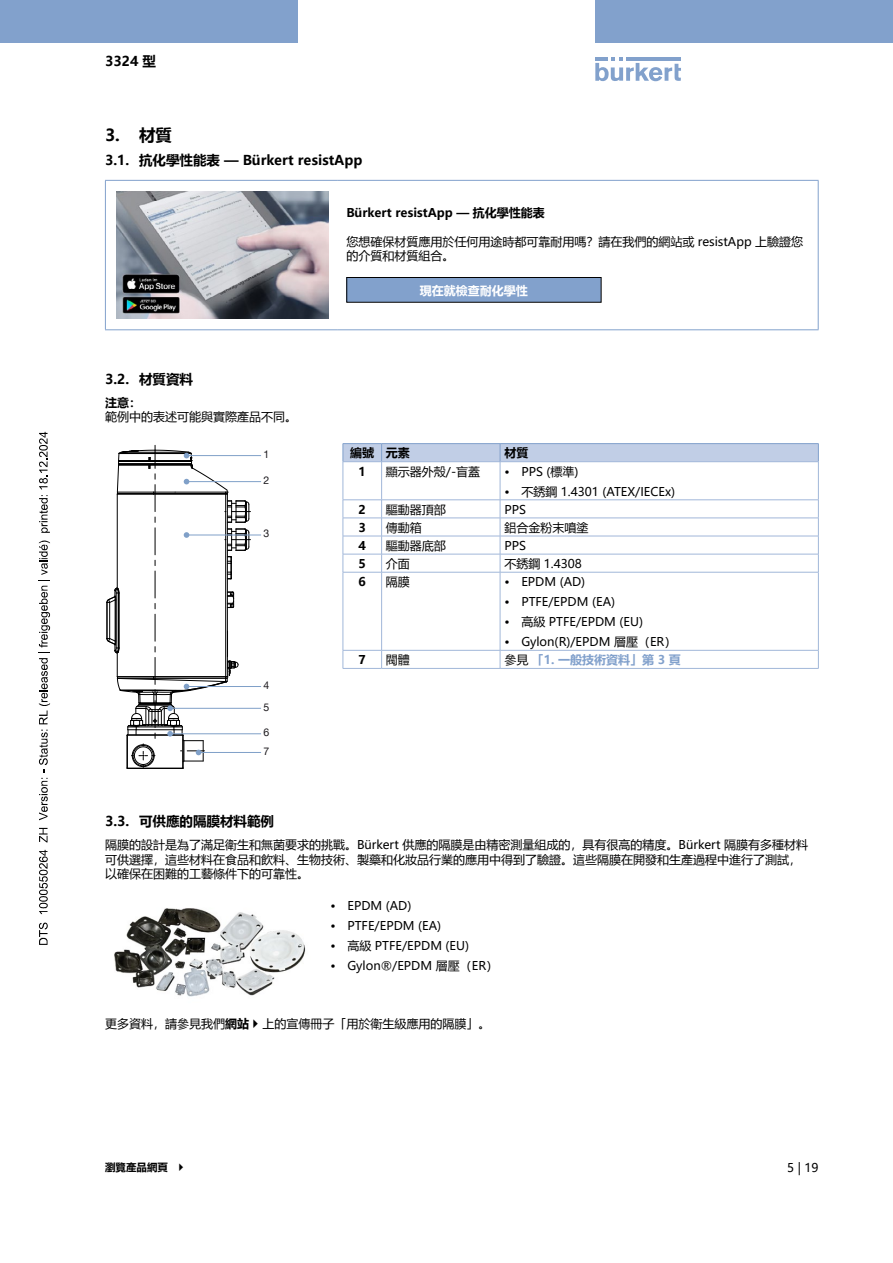
<style>
.page{position:relative;width:893px;height:1263px;background:#fff}
.page>*{position:absolute;margin:0;border:0;box-sizing:border-box;transform-origin:0 0}
.t1{font:700 16.5px "Microsoft Ya Hei";color:#000}
.t2{font:700 13.5px "Microsoft Ya Hei";color:#000}
.t3{font:12px/14.4px "Microsoft Ya Hei";color:#000}
.t4{font:700 12px "Microsoft Ya Hei";color:#000}
.t5{font:700 12px "Microsoft Ya Hei";color:#82a1cc}
.t6{font:700 12px "Microsoft Ya Hei";color:#fff}
.t7{font:10.5px/21.8px "Helvetica Neue LTW1 G";color:#1a171b}
.t8{font:700 10.5px "Microsoft Ya Hei";color:#000}
.s1{font-weight:400;color:#000}
.s2{font-weight:700}
</style>
<div class="page">
<svg style="left:595px;top:57px;width:86px;height:24px"></svg>
<hr style="left:626px;top:57px;width:55px;height:4px;background:#82a1cc">
<div style="left:0;top:0;width:298px;height:42px;background:#82a1cc"></div>
<div style="left:595px;top:0;width:298px;height:42px;background:#82a1cc"></div>
<hr style="left:105px;top:180px;width:233px;height:1px;background:#82a1cc">
<hr style="left:105px;top:181px;width:1px;height:148px;background:#82a1cc">
<hr style="left:338px;top:180px;width:481px;height:1px;background:#82a1cc">
<hr style="left:818px;top:181px;width:1px;height:148px;background:#82a1cc">
<hr style="left:105px;top:329px;width:233px;height:1px;background:#82a1cc">
<hr style="left:338px;top:329px;width:481px;height:1px;background:#82a1cc">
<img style="left:116px;top:191px;width:213px;height:128px">
<div style="left:347px;top:277px;width:254px;height:25px;background:#82a1cc"></div>
<div style="left:346px;top:277px;width:255px;height:26px;border:1px solid #000"></div>
<hr style="left:186px;top:455px;width:75px;height:1px;background:#80a0c8">
<hr style="left:186px;top:481px;width:75px;height:1px;background:#80a0c8">
<hr style="left:186px;top:535px;width:75px;height:1px;background:#80a0c8">
<hr style="left:186px;top:686px;width:75px;height:1px;background:#80a0c8">
<hr style="left:170px;top:708px;width:91px;height:1px;background:#80a0c8">
<hr style="left:170px;top:733px;width:91px;height:1px;background:#80a0c8">
<hr style="left:198px;top:752px;width:63px;height:1px;background:#80a0c8">
<svg style="left:106px;top:445px;width:144px;height:324px"></svg>
<hr style="left:343px;top:443px;width:39px;height:1px;background:#82a1cc">
<hr style="left:382px;top:443px;width:118px;height:1px;background:#82a1cc">
<hr style="left:343px;top:462px;width:1px;height:38px;background:#a1b7d9">
<hr style="left:343px;top:500px;width:39px;height:1px;background:#a1b7d9">
<hr style="left:343px;top:518px;width:39px;height:1px;background:#a1b7d9">
<hr style="left:343px;top:536px;width:39px;height:1px;background:#a1b7d9">
<hr style="left:343px;top:554px;width:39px;height:1px;background:#a1b7d9">
<svg style="left:343px;top:500px;width:1px;height:72px"></svg>
<hr style="left:343px;top:572px;width:39px;height:1px;background:#a1b7d9">
<hr style="left:343px;top:572px;width:1px;height:78px;background:#a1b7d9">
<hr style="left:343px;top:650px;width:39px;height:1px;background:#a1b7d9">
<svg style="left:343px;top:650px;width:1px;height:18px"></svg>
<hr style="left:381px;top:462px;width:1px;height:38px;background:#a1b7d9">
<hr style="left:818px;top:462px;width:1px;height:38px;background:#a1b7d9">
<svg style="left:381px;top:501px;width:1px;height:71px"></svg>
<svg style="left:818px;top:501px;width:1px;height:71px"></svg>
<hr style="left:381px;top:572px;width:1px;height:78px;background:#a1b7d9">
<hr style="left:818px;top:572px;width:1px;height:78px;background:#a1b7d9">
<svg style="left:381px;top:650px;width:1px;height:18px"></svg>
<hr style="left:500px;top:443px;width:319px;height:1px;background:#82a1cc">
<div style="left:343px;top:444px;width:476px;height:18px;background:#c1cee6"></div>
<hr style="left:500px;top:461px;width:319px;height:1px;background:#a1b7d9">
<hr style="left:500px;top:462px;width:1px;height:38px;background:#a1b7d9">
<hr style="left:500px;top:500px;width:319px;height:1px;background:#a1b7d9">
<hr style="left:500px;top:518px;width:319px;height:1px;background:#a1b7d9">
<svg style="left:500px;top:651px;width:1px;height:17px"></svg>
<hr style="left:500px;top:536px;width:319px;height:1px;background:#a1b7d9">
<svg style="left:500px;top:500px;width:1px;height:72px"></svg>
<hr style="left:500px;top:554px;width:319px;height:1px;background:#a1b7d9">
<hr style="left:382px;top:500px;width:118px;height:1px;background:#a1b7d9">
<hr style="left:500px;top:572px;width:319px;height:1px;background:#a1b7d9">
<hr style="left:500px;top:572px;width:1px;height:78px;background:#a1b7d9">
<hr style="left:343px;top:668px;width:39px;height:1px;background:#a1b7d9">
<hr style="left:382px;top:650px;width:118px;height:1px;background:#a1b7d9">
<hr style="left:382px;top:668px;width:118px;height:1px;background:#a1b7d9">
<hr style="left:500px;top:650px;width:319px;height:1px;background:#a1b7d9">
<hr style="left:500px;top:668px;width:319px;height:1px;background:#a1b7d9">
<hr style="left:382px;top:518px;width:118px;height:1px;background:#a1b7d9">
<hr style="left:382px;top:536px;width:118px;height:1px;background:#a1b7d9">
<hr style="left:382px;top:554px;width:118px;height:1px;background:#a1b7d9">
<hr style="left:382px;top:572px;width:118px;height:1px;background:#a1b7d9">
<svg style="left:818px;top:650px;width:1px;height:18px"></svg>
<img style="left:114px;top:908px;width:192px;height:89px">
<svg style="left:39px;top:922px;width:9px;height:23px"></svg>
<svg style="left:39px;top:850px;width:9px;height:64px"></svg>
<svg style="left:39px;top:828px;width:9px;height:14px"></svg>
<svg style="left:39px;top:540px;width:11px;height:280px"></svg>
<svg style="left:39px;top:495px;width:11px;height:38px"></svg>
<svg style="left:39px;top:432px;width:9px;height:57px"></svg>
<p class="t2" style="left:105px;top:52px;width:52px">3324 型</p>
<h1 class="t1" style="left:105px;top:123px;width:69px">3. 材質</h1>
<p class="t2" style="left:105px;top:151px;width:259px">3.1. 抗化學性能表 — Bürkert resistApp</p>
<p class="t4" style="left:346px;top:204px;width:200px">Bürkert resistApp — 抗化學性能表</p>
<p class="t3" style="left:346px;top:234px;width:458px">您想確保材質應用於任何用途時都可靠耐用嗎？請在我們的網站或 resistApp 上驗證您的介質和材質組合。</p>
<p class="t6" style="left:420px;top:282px;width:109px">現在就檢查耐化學性</p>
<p class="t2" style="left:105px;top:369px;width:90px">3.2. 材質資料</p>
<p class="t4" style="left:105px;top:394px;width:37px">注意：</p>
<p class="t3" style="left:105px;top:409px;width:193px">範例中的表述可能與實際產品不同。</p>
<p class="t7" style="left:264px;top:443px;width:7px">1</p>
<p class="t7" style="left:264px;top:469px;width:7px">2</p>
<p class="t7" style="left:264px;top:523px;width:7px">3</p>
<p class="t7" style="left:264px;top:674px;width:7px">4<br>5</p>
<p class="t7" style="left:264px;top:723px;width:7px;line-height:18.8px">6<br>7</p>
<p class="t4" style="left:350px;top:445px;width:61px">編號 元素</p>
<p class="t4" style="left:504px;top:445px;width:25px">材質</p>
<p class="t4" style="left:359px;top:463px;width:9px">1</p>
<p class="t3" style="left:386px;top:464px;width:96px">顯示器外殼/-盲蓋</p>
<p class="t3" style="left:504px;top:464px;width:76px">• PPS (標準)</p>
<p class="t3" style="left:504px;top:484px;width:172px">• 不銹鋼 1.4301 (ATEX/IECEx)</p>
<p class="t4" style="left:359px;top:501px;width:9px">2</p>
<p class="t3" style="left:386px;top:502px;width:61px">驅動器頂部</p>
<p class="t3" style="left:504px;top:502px;width:23px">PPS</p>
<p class="t4" style="left:359px;top:519px;width:9px">3</p>
<p class="t3" style="left:386px;top:520px;width:37px">傳動箱</p>
<p class="t3" style="left:504px;top:520px;width:85px">鋁合金粉末噴塗</p>
<p class="t4" style="left:359px;top:537px;width:9px">4</p>
<p class="t3" style="left:386px;top:538px;width:61px">驅動器底部</p>
<p class="t3" style="left:504px;top:538px;width:23px">PPS</p>
<p class="t4" style="left:359px;top:555px;width:9px">5</p>
<p class="t3" style="left:386px;top:556px;width:25px">介面</p>
<p class="t3" style="left:504px;top:556px;width:79px">不銹鋼 1.4308</p>
<p class="t4" style="left:359px;top:573px;width:9px">6</p>
<p class="t3" style="left:386px;top:574px;width:25px">隔膜</p>
<p class="t3" style="left:504px;top:574px;width:82px">• EPDM (AD)</p>
<p class="t3" style="left:504px;top:594px;width:112px">• PTFE/EPDM (EA)</p>
<p class="t3" style="left:504px;top:614px;width:140px">• 高級 PTFE/EPDM (EU)</p>
<p class="t3" style="left:504px;top:634px;width:174px">• Gylon(R)/EPDM 層壓（ER）</p>
<p class="t4" style="left:359px;top:651px;width:9px">7</p>
<p class="t3" style="left:386px;top:652px;width:25px">閥體</p>
<p class="t5" style="left:504px;top:651px;width:178px"><span class="s1">參見</span> 「1. 一般技術資料」第 3 頁</p>
<p class="t2" style="left:105px;top:812px;width:171px">3.3. 可供應的隔膜材料範例</p>
<p class="t3" style="left:105px;top:837px;width:705px">隔膜的設計是為了滿足衛生和無菌要求的挑戰。Bürkert 供應的隔膜是由精密測量組成的，具有很高的精度。Bürkert 隔膜有多種材料可供選擇，這些材料在食品和飲料、生物技術、製藥和化妝品行業的應用中得到了驗證。這些隔膜在開發和生產過程中進行了測試，以確保在困難的工藝條件下的可靠性。</p>
<p class="t3" style="left:330px;top:898px;width:82px">• EPDM (AD)</p>
<p class="t3" style="left:330px;top:918px;width:112px">• PTFE/EPDM (EA)</p>
<p class="t3" style="left:330px;top:938px;width:140px">• 高級 PTFE/EPDM (EU)</p>
<p class="t3" style="left:330px;top:958px;width:169px">• Gylon®/EPDM 層壓（ER）</p>
<p class="t3" style="left:105px;top:1016px;width:387px">更多資料，請參見我們<span class="s2">網站</span> 上的宣傳冊子「用於衛生級應用的隔膜」。</p>
<p class="t8" style="left:105px;top:1159px;width:64px">瀏覽產品網頁</p>
<p class="t3" style="left:787px;top:1160px;width:33px">5 | 19</p>
</div>
